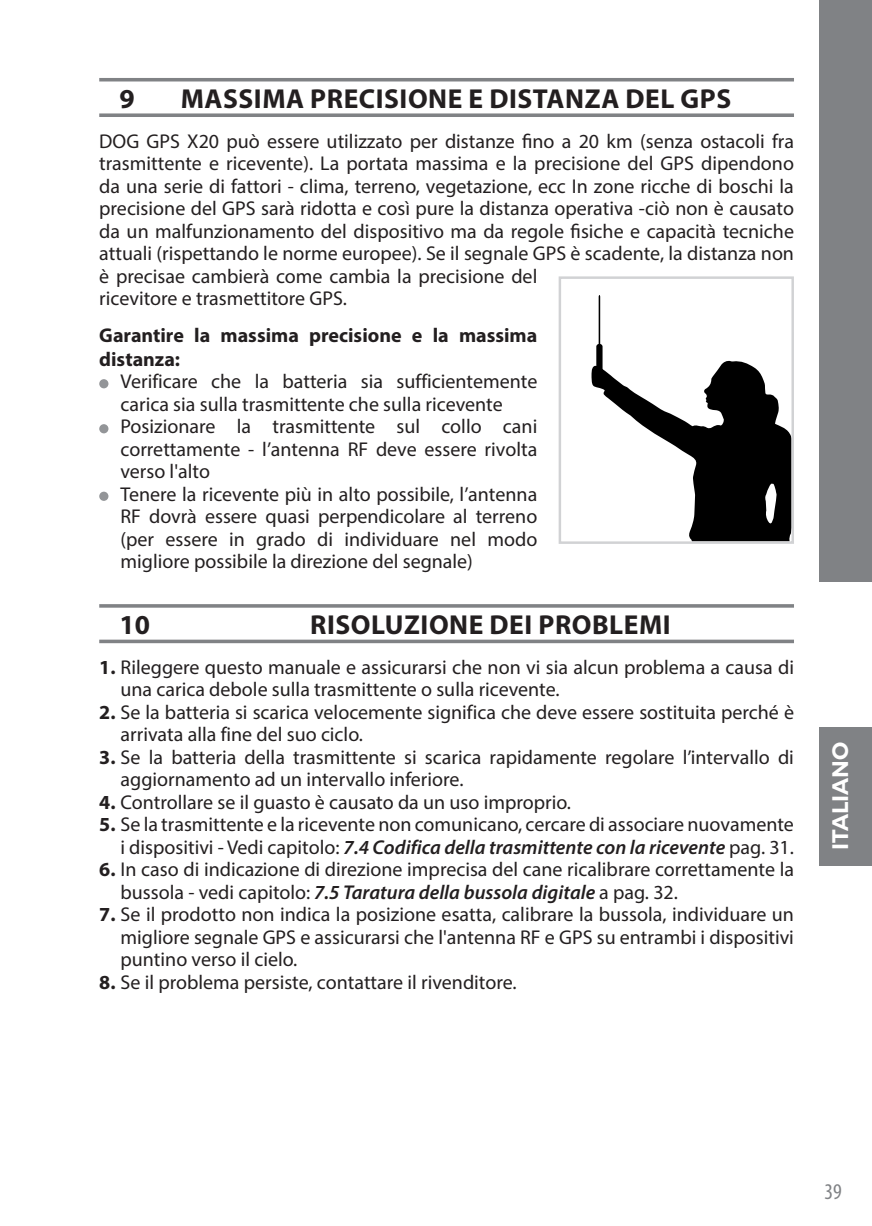
<style>
.page{position:relative;width:872px;height:1226px;background:#fff}
.page>*{position:absolute;margin:0;border:0;box-sizing:border-box;transform-origin:0 0}
.HL_NADPIS{font:700 27.5px "Myriad Pro";letter-spacing:.02em;color:#231f20}
.t1{font:22.5px "Trueno S Bd";color:#fff}
.t2{font:condensed 22.5px "Myriad Pro";color:#808285}
.body_-_text{font:20px/22.5px "Myriad Pro";color:#231f20}
.text{font:20px/22.5px "Myriad Pro";color:#231f20}
.text-2{font:700 20px/24px "Myriad Pro";color:#231f20}
.s1{font-weight:700}
.s2{font-weight:600;font-style:italic}
</style>
<div class="page">
<div style="left:819px;top:727px;width:53px;height:138px;background:#808285"></div>
<div style="left:819px;top:0;width:53px;height:582px;background:#808285"></div>
<hr style="left:99px;top:640px;width:695px;height:3px;background:#808285">
<svg style="left:99px;top:604px;width:695px;height:4px;background:#8e9092"></svg>
<div style="left:99px;top:379px;width:9px;height:9px;background:#939598;border-radius:50%"></div>
<div style="left:99px;top:424px;width:9px;height:9px;background:#939598;border-radius:50%"></div>
<div style="left:99px;top:492px;width:9px;height:9px;background:#939598;border-radius:50%"></div>
<svg style="left:99px;top:113px;width:695px;height:4px;background:#8e9092"></svg>
<hr style="left:99px;top:78px;width:695px;height:3px;background:#808285">
<svg style="left:558px;top:276px;width:236px;height:268px"></svg>
<p class="HL_NADPIS" style="left:119px;top:81px;width:17px">9</p>
<p class="HL_NADPIS" style="left:181px;top:81px;width:552px">MASSIMA PRECISIONE E DISTANZA DEL GPS</p>
<p class="text" style="left:99px;top:130px;width:696px">DOG GPS X20 può essere utilizzato per distanze fino a 20 km (senza ostacoli fra trasmittente e ricevente). La portata massima e la precisione del GPS dipendono da una serie di fattori - clima, terreno, vegetazione, ecc In zone ricche di boschi la precisione del GPS sarà ridotta e così pure la distanza operativa -ciò non è causato da un malfunzionamento del dispositivo ma da regole fisiche e capacità tecniche attuali (rispettando le norme europee). Se il segnale GPS è scadente, la distanza non è precisae cambierà come cambia la precisione del<br>ricevitore e trasmettitore GPS.</p>
<p class="text-2" style="left:99px;top:322px;width:439px">Garantire la massima precisione e la massima distanza:</p>
<p class="body_-_text" style="left:120px;top:370px;width:418px">Verificare che la batteria sia sufficientemente carica sia sulla trasmittente che sulla ricevente</p>
<p class="body_-_text" style="left:120px;top:415px;width:418px;text-align:justify">Posizionare la trasmittente sul collo cani correttamente - l’antenna RF deve essere rivolta verso l'alto</p>
<p class="body_-_text" style="left:120px;top:483px;width:418px;text-align:justify">Tenere la ricevente più in alto possibile, l’antenna RF dovrà essere quasi perpendicolare al terreno (per essere in grado di individuare nel modo migliore possibile la direzione del segnale)</p>
<p class="HL_NADPIS" style="left:119px;top:607px;width:32px">10</p>
<p class="HL_NADPIS" style="left:310px;top:607px;width:362px">RISOLUZIONE DEI PROBLEMI</p>
<p class="body_-_text" style="left:120px;top:655px;width:675px;text-indent:-21px"><span class="s1">1.</span> Rileggere questo manuale e assicurarsi che non vi sia alcun problema a causa di una carica debole sulla trasmittente o sulla ricevente.</p>
<p class="body_-_text" style="left:120px;top:700px;width:675px;text-indent:-21px"><span class="s1">2.</span> Se la batteria si scarica velocemente significa che deve essere sostituita perché è arrivata alla fine del suo ciclo.</p>
<p class="body_-_text" style="left:120px;top:745px;width:675px;text-indent:-21px"><span class="s1">3.</span> Se la batteria della trasmittente si scarica rapidamente regolare l’intervallo di aggiornamento ad un intervallo inferiore.</p>
<p class="body_-_text" style="left:99px;top:790px;width:473px"><span class="s1">4.</span> Controllare se il guasto è causato da un uso improprio.</p>
<p class="body_-_text" style="left:99px;top:813px;width:696px;text-align:right"><span class="s1">5.</span> Se la trasmittente e la ricevente non comunicano, cercare di associare nuovamente i dispositivi - Vedi capitolo: <span class="s2">7.4 Codifica della trasmittente con la ricevente</span> pag. 31.</p>
<p class="body_-_text" style="left:120px;top:858px;width:675px;text-indent:-21px"><span class="s1">6.</span> In caso di indicazione di direzione imprecisa del cane ricalibrare correttamente la bussola - vedi capitolo: <span class="s2">7.5 Taratura della bussola digitale</span> a pag. 32.</p>
<p class="body_-_text" style="left:120px;top:903px;width:675px;text-align:justify;text-indent:-21px"><span class="s1">7.</span> Se il prodotto non indica la posizione esatta, calibrare la bussola, individuare un migliore segnale GPS e assicurarsi che l'antenna RF e GPS su entrambi i dispositivi puntino verso il cielo.</p>
<p class="body_-_text" style="left:99px;top:970px;width:419px"><span class="s1">8.</span> Se il problema persiste, contattare il rivenditore.</p>
<p class="t1" style="left:826px;top:850px;width:110px;rotate:-90deg">ITALIANO</p>
<p class="t2" style="left:824px;top:1178px;width:19px">39</p>
</div>
